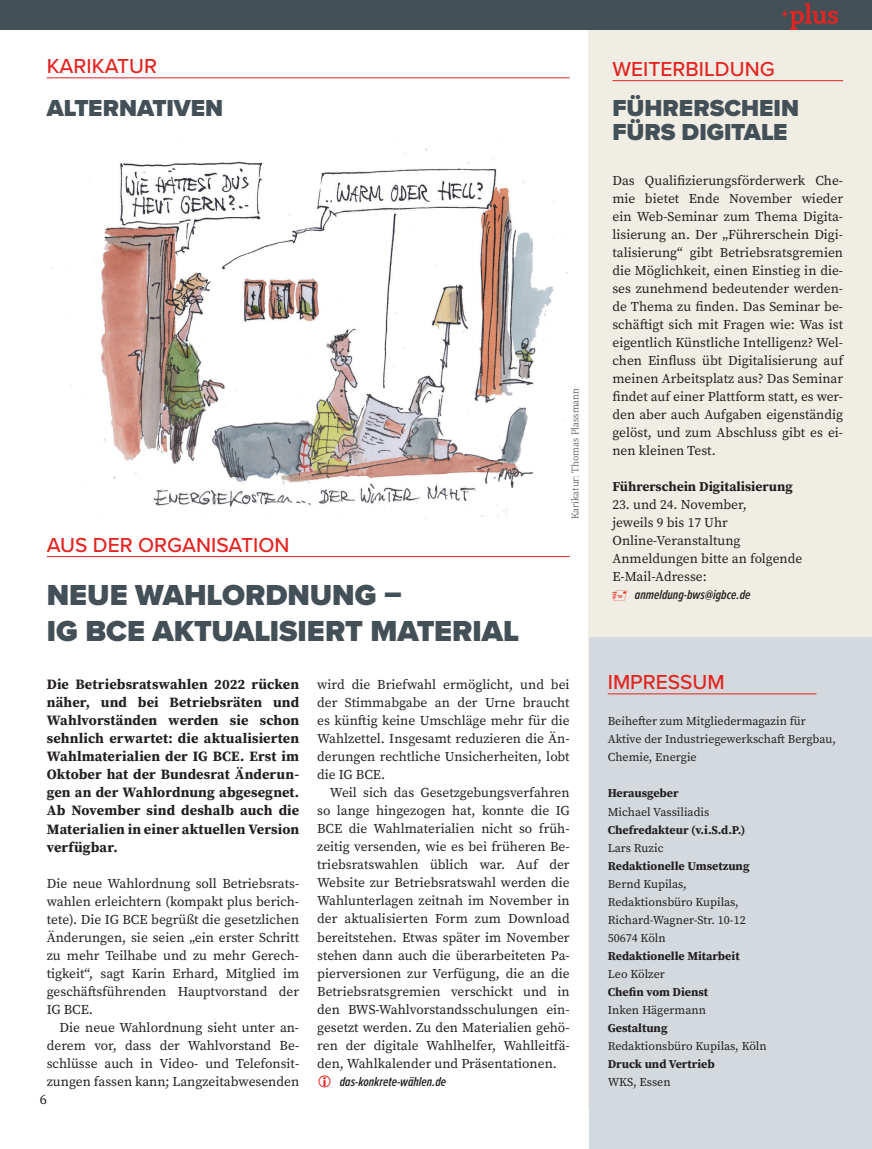
<style>
.page{position:relative;width:872px;height:1149px;background:#fff}
.page>*{position:absolute;margin:0;border:0;box-sizing:border-box;transform-origin:0 0}
.t1{font:900 30px/36px "Proxima Nova";color:#445058}
.t2{font:900 24px/24px "Proxima Nova";color:#445058}
.t3{font:500 21px "Proxima Nova";color:#e42421}
.t4{font:700 14.25px/18px "Source Serif Pro";letter-spacing:.005em;color:#231f20;text-align:justify}
.t5{font:14.25px "Source Serif Pro";color:#231f20}
.t6{font:13.5px/18px "Source Serif Pro";color:#231f20;text-align:justify}
.t7{font:italic 600 13.5px "Proxima Nova Ex Cn";color:#231f20}
.t8{font:700 13.5px "Source Serif Pro";color:#231f20}
.t9{font:12px/18px "Source Serif Pro";color:#231f20}
.t10{font:700 12px "Source Serif Pro";color:#231f20}
.t11{font:300 9.75px "Source Serif Pro";color:#231f20}
</style>
<div class="page">
<div style="left:588px;top:30px;width:284px;height:1077px;background:#f0eee4"></div>
<div style="left:589px;top:637px;width:283px;height:511px;background:#d3d9dd"></div>
<hr style="left:608px;top:693px;width:208px;height:1px;background:#e42421">
<div style="left:0;top:0;width:872px;height:30px;background:#445058"></div>
<svg style="left:781px;top:3px;width:57px;height:27px"></svg>
<img style="left:51px;top:149px;width:517px;height:370px">
<hr style="left:612px;top:80px;width:231px;height:1px;background:#e42421">
<hr style="left:47px;top:77px;width:522px;height:1px;background:#e42421">
<hr style="left:47px;top:556px;width:522px;height:1px;background:#e42421">
<h3 class="t3" style="left:47px;top:50px;width:112px">KARIKATUR</h3>
<h3 class="t3" style="left:612px;top:53px;width:164px">WEITERBILDUNG</h3>
<h2 class="t2" style="left:47px;top:96px;width:178px">ALTERNATIVEN</h2>
<h3 class="t3" style="left:47px;top:529px;width:244px">AUS DER ORGANISATION</h3>
<p class="t11" style="left:569px;top:519px;width:133px;rotate:-90deg">Karikatur: Thomas Plassmann</p>
<h1 class="t1" style="left:47px;top:576px;width:474px">NEUE WAHLORDNUNG –<br>IG BCE AKTUALISIERT MATERIAL</h1>
<p class="t4" style="left:47px;top:675px;width:254px">Die Betriebsratswahlen 2022 rücken näher, und bei Betriebsräten und Wahlvorständen werden sie schon sehnlich erwartet: die aktualisierten Wahlmaterialien der IG BCE. Erst im Oktober hat der Bundesrat Änderun&shy;gen an der Wahlordnung abgesegnet.<br>Ab November sind deshalb auch die Materialien in einer aktuellen Version verfügbar.</p>
<p class="t6" style="left:47px;top:873px;width:254px">Die neue Wahlordnung soll Betriebsrats&shy;wahlen erleichtern (kompakt plus berich&shy;tete). Die IG BCE begrüßt die gesetzlichen Änderungen, sie seien „ein erster Schritt zu mehr Teilhabe und zu mehr Gerech&shy;tigkeit“, sagt Karin Erhard, Mitglied im geschäftsführenden Hauptvorstand der IG BCE.</p>
<p class="t6" style="left:47px;top:1017px;width:254px;text-indent:13px">Die neue Wahlordnung sieht unter an&shy;derem vor, dass der Wahlvorstand Be&shy;schlüsse auch in Video- und Telefonsit&shy;zungen fassen kann; Langzeitabwesenden</p>
<p class="t6" style="left:317px;top:675px;width:254px">wird die Briefwahl ermöglicht, und bei der Stimmabgabe an der Urne braucht es künftig keine Umschläge mehr für die Wahlzettel. Insgesamt reduzieren die Än&shy;derungen rechtliche Unsicherheiten, lobt die IG BCE.</p>
<p class="t6" style="left:317px;top:783px;width:254px;text-indent:13px">Weil sich das Gesetzgebungsverfahren so lange hingezogen hat, konnte die IG BCE die Wahlmaterialien nicht so früh&shy;zeitig versenden, wie es bei früheren Be&shy;triebsratswahlen üblich war. Auf der Website zur Betriebsratswahl werden die Wahlunterlagen zeitnah im November in der aktualisierten Form zum Download bereitstehen. Etwas später im November stehen dann auch die überarbeiteten Pa&shy;pierversionen zur Verfügung, die an die Betriebsratsgremien verschickt und in den BWS-Wahlvorstandsschulungen ein&shy;gesetzt werden. Zu den Materialien gehö&shy;ren der digitale Wahlhelfer, Wahlleitfä&shy;den, Wahlkalender und Präsentationen.</p>
<p class="t7" style="left:340px;top:1071px;width:108px">das-konkrete-wählen.de</p>
<p class="t5" style="left:40px;top:1089px;width:9px">6</p>
<h2 class="t2" style="left:612px;top:96px;width:188px">FÜHRERSCHEIN<br>FÜRS DIGITALE</h2>
<p class="t6" style="left:612px;top:171px;width:232px">Das Qualifizierungsförderwerk Che&shy;mie bietet Ende November wieder ein Web-Seminar zum Thema Digita&shy;lisierung an. Der „Führerschein Digi&shy;talisierung“ gibt Betriebsratsgremien die Möglichkeit, einen Einstieg in die&shy;ses zunehmend bedeutender werden&shy;de Thema zu finden. Das Seminar be&shy;schäftigt sich mit Fragen wie: Was ist eigentlich Künstliche Intelligenz? Wel&shy;chen Einfluss übt Digitalisierung auf meinen Arbeitsplatz aus? Das Seminar findet auf einer Plattform statt, es wer&shy;den aber auch Aufgaben eigenständig gelöst, und zum Abschluss gibt es ei&shy;nen kleinen Test.</p>
<p class="t8" style="left:612px;top:477px;width:182px">Führerschein Digitalisierung</p>
<p class="t6" style="left:612px;top:495px;width:191px;text-align:left">23. und 24. November,<br>jeweils 9 bis 17 Uhr<br>Online-Veranstaltung<br>Anmeldungen bitte an folgende<br>E-Mail-Adresse:</p>
<p class="t7" style="left:635px;top:585px;width:117px">anmeldung-bws@igbce.de</p>
<h3 class="t3" style="left:608px;top:666px;width:118px">IMPRESSUM</h3>
<p class="t9" style="left:608px;top:712px;width:230px">Beihefter zum Mitgliedermagazin für<br>Aktive der Industriegewerkschaft Bergbau,<br>Chemie, Energie</p>
<p class="t10" style="left:608px;top:785px;width:72px">Herausgeber</p>
<p class="t9" style="left:608px;top:802px;width:103px">Michael Vassiliadis</p>
<p class="t10" style="left:608px;top:821px;width:139px">Chefredakteur (v.i.S.d.P.)</p>
<p class="t9" style="left:608px;top:838px;width:57px">Lars Ruzic</p>
<p class="t10" style="left:608px;top:857px;width:143px">Redaktionelle Umsetzung</p>
<p class="t9" style="left:608px;top:874px;width:139px">Bernd Kupilas,<br>Redaktionsbüro Kupilas,<br>Richard-Wagner-Str. 10-12<br>50674 Köln</p>
<p class="t10" style="left:608px;top:947px;width:133px">Redaktionelle Mitarbeit</p>
<p class="t9" style="left:608px;top:964px;width:59px">Leo Kölzer</p>
<p class="t10" style="left:608px;top:983px;width:102px">Chefin vom Dienst</p>
<p class="t9" style="left:608px;top:1000px;width:100px">Inken Hägermann</p>
<p class="t10" style="left:608px;top:1019px;width:61px">Gestaltung</p>
<p class="t9" style="left:608px;top:1036px;width:160px">Redaktionsbüro Kupilas, Köln</p>
<p class="t10" style="left:608px;top:1055px;width:108px">Druck und Vertrieb</p>
<p class="t9" style="left:608px;top:1072px;width:64px">WKS, Essen</p>
</div>
